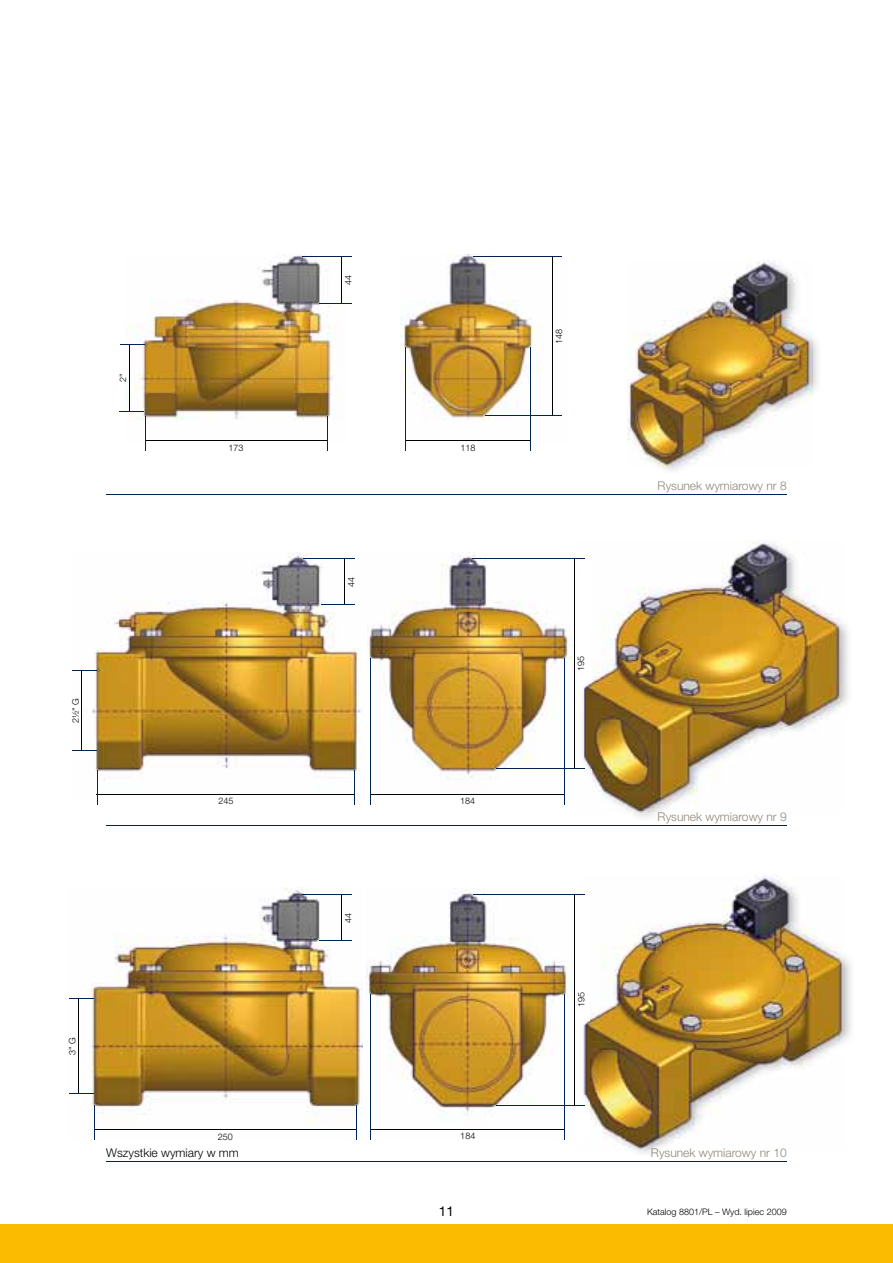
<style>
.page{position:relative;width:893px;height:1263px;background:#fff}
.page>*{position:absolute;margin:0;border:0;box-sizing:border-box;transform-origin:0 0}
.t1{font:13.5px "Helvetica Neue LT Std";color:#000}
.t2{font:300 12px "Helvetica Neue LT Std";color:#8f8678}
.t3{font:300 12px "Helvetica Neue LT Std";color:#000}
.t4{font:300 9px "Helvetica Neue LT Std";color:#000}
</style>
<div class="page">
<div style="left:0;top:1225px;width:893px;height:38px;background:#fabb00"></div>
<img style="left:125px;top:254px;width:217px;height:166px">
<img style="left:401px;top:254px;width:141px;height:190px">
<img style="left:81px;top:552px;width:280px;height:249px">
<img style="left:367px;top:552px;width:211px;height:249px">
<img style="left:69px;top:888px;width:293px;height:251px">
<img style="left:366px;top:888px;width:208px;height:251px">
<img style="left:657px;top:260px;width:161px;height:211px">
<img style="left:627px;top:261px;width:185px;height:205px">
<img style="left:578px;top:541px;width:267px;height:272px">
<img style="left:582px;top:875px;width:263px;height:276px">
<hr style="left:106px;top:494px;width:681px;height:1px;background:#002454">
<hr style="left:106px;top:825px;width:681px;height:1px;background:#002454">
<hr style="left:106px;top:1161px;width:681px;height:1px;background:#002454">
<hr style="left:145px;top:440px;width:182px;height:1px;background:#000">
<hr style="left:406px;top:440px;width:124px;height:1px;background:#000">
<hr style="left:145px;top:416px;width:1px;height:35px;background:#002454">
<hr style="left:327px;top:416px;width:1px;height:35px;background:#002454">
<hr style="left:406px;top:347px;width:1px;height:103px;background:#002454">
<hr style="left:530px;top:347px;width:1px;height:103px;background:#002454">
<hr style="left:552px;top:257px;width:1px;height:158px;background:#000">
<hr style="left:341px;top:257px;width:1px;height:46px;background:#000">
<hr style="left:485px;top:415px;width:77px;height:1px;background:#002454">
<hr style="left:473px;top:256px;width:89px;height:1px;background:#002454">
<hr style="left:319px;top:303px;width:32px;height:1px;background:#002454">
<hr style="left:302px;top:256px;width:49px;height:1px;background:#002454">
<hr style="left:129px;top:345px;width:1px;height:66px;background:#000">
<svg style="left:120px;top:344px;width:24px;height:1px"></svg>
<svg style="left:120px;top:411px;width:24px;height:1px"></svg>
<hr style="left:97px;top:794px;width:258px;height:1px;background:#000">
<hr style="left:371px;top:794px;width:193px;height:1px;background:#000">
<hr style="left:97px;top:770px;width:1px;height:34px;background:#002454">
<hr style="left:355px;top:770px;width:1px;height:34px;background:#002454">
<hr style="left:371px;top:658px;width:1px;height:146px;background:#002454">
<hr style="left:564px;top:658px;width:1px;height:146px;background:#002454">
<hr style="left:574px;top:558px;width:1px;height:211px;background:#000">
<hr style="left:496px;top:769px;width:88px;height:1px;background:#002454">
<hr style="left:472px;top:558px;width:112px;height:1px;background:#002454">
<hr style="left:82px;top:671px;width:1px;height:79px;background:#000">
<svg style="left:72px;top:670px;width:25px;height:1px"></svg>
<svg style="left:72px;top:750px;width:24px;height:1px"></svg>
<hr style="left:344px;top:559px;width:1px;height:46px;background:#000">
<hr style="left:321px;top:604px;width:33px;height:1px;background:#002454">
<hr style="left:303px;top:558px;width:51px;height:1px;background:#002454">
<hr style="left:94px;top:1129px;width:263px;height:1px;background:#000">
<hr style="left:371px;top:1129px;width:194px;height:1px;background:#000">
<hr style="left:94px;top:1105px;width:1px;height:34px;background:#002454">
<hr style="left:357px;top:1105px;width:1px;height:34px;background:#002454">
<hr style="left:371px;top:994px;width:1px;height:145px;background:#002454">
<hr style="left:564px;top:994px;width:1px;height:145px;background:#002454">
<hr style="left:574px;top:894px;width:1px;height:211px;background:#000">
<hr style="left:496px;top:1105px;width:88px;height:1px;background:#002454">
<hr style="left:473px;top:894px;width:111px;height:1px;background:#002454">
<hr style="left:78px;top:999px;width:1px;height:94px;background:#000">
<svg style="left:69px;top:999px;width:25px;height:1px"></svg>
<svg style="left:69px;top:1093px;width:24px;height:1px"></svg>
<hr style="left:341px;top:895px;width:1px;height:46px;background:#000">
<hr style="left:319px;top:940px;width:32px;height:1px;background:#002454">
<hr style="left:302px;top:894px;width:49px;height:1px;background:#002454">
<p class="t4" style="left:118px;top:382px;width:10px;rotate:-90deg">2"</p>
<p class="t4" style="left:70px;top:723px;width:27px;rotate:-90deg">2½" G</p>
<p class="t4" style="left:343px;top:285px;width:12px;rotate:-90deg">44</p>
<p class="t4" style="left:229px;top:442px;width:17px">173</p>
<p class="t4" style="left:460px;top:442px;width:17px">118</p>
<p class="t4" style="left:346px;top:587px;width:12px;rotate:-90deg">44</p>
<p class="t4" style="left:218px;top:796px;width:17px">245</p>
<p class="t4" style="left:460px;top:795px;width:17px">184</p>
<p class="t4" style="left:553px;top:344px;width:17px;rotate:-90deg">148</p>
<p class="t4" style="left:576px;top:671px;width:17px;rotate:-90deg">195</p>
<h2 class="t2" style="left:657px;top:478px;width:131px">Rysunek wymiarowy nr 8</h2>
<h2 class="t2" style="left:657px;top:809px;width:131px">Rysunek wymiarowy nr 9</h2>
<p class="t4" style="left:67px;top:1055px;width:19px;rotate:-90deg">3" G</p>
<p class="t4" style="left:343px;top:923px;width:12px;rotate:-90deg">44</p>
<p class="t4" style="left:576px;top:1007px;width:17px;rotate:-90deg">195</p>
<p class="t4" style="left:218px;top:1131px;width:17px">250</p>
<p class="t4" style="left:460px;top:1131px;width:17px">184</p>
<h2 class="t3" style="left:106px;top:1145px;width:134px">Wszystkie wymiary w mm</h2>
<h2 class="t2" style="left:651px;top:1145px;width:137px">Rysunek wymiarowy nr 10</h2>
<h1 class="t1" style="left:439px;top:1203px;width:17px">11</h1>
<p class="t4" style="left:647px;top:1206px;width:141px">Katalog 8801/PL – Wyd. lipiec 2009</p>
</div>
